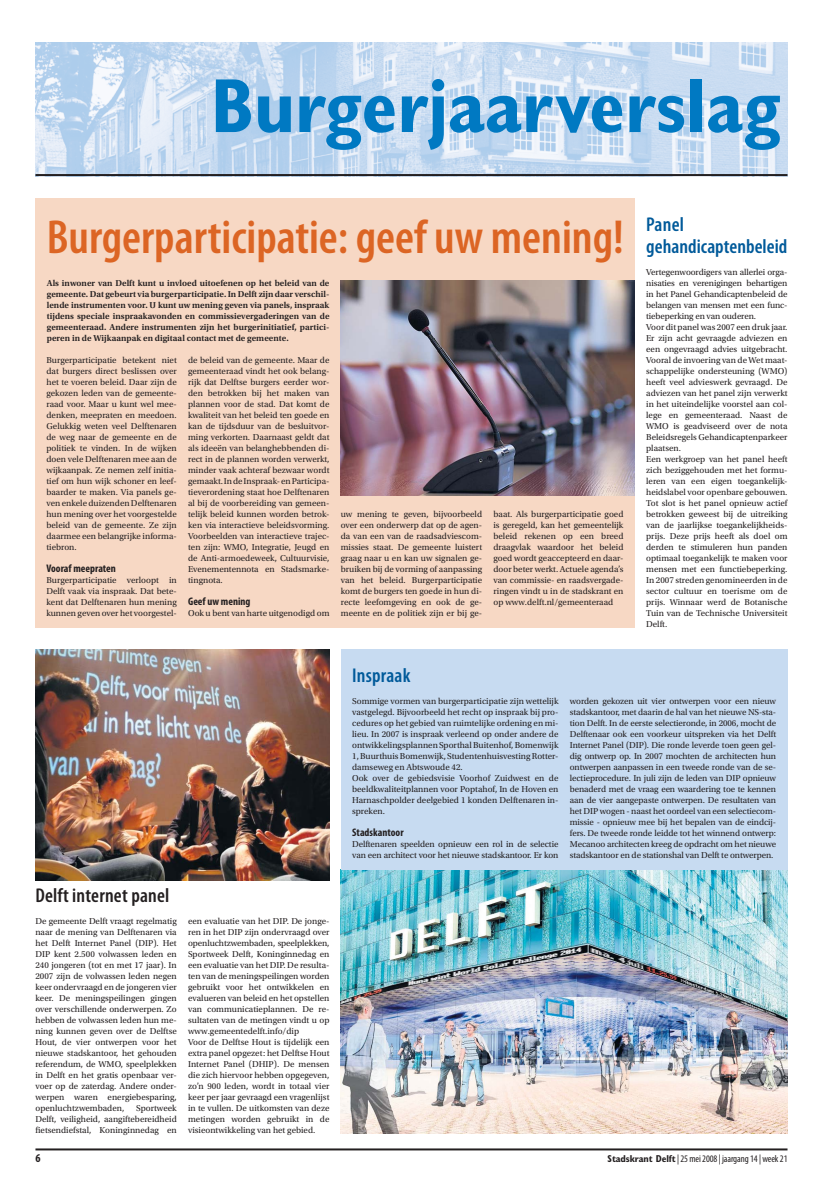
<style>
.page{position:relative;width:823px;height:1191px;background:#fff}
.page>*{position:absolute;margin:0;border:0;box-sizing:border-box;transform-origin:0 0}
.t1{font:700 condensed 77px "Gill Sans Std";color:#0079c2}
.t2{font:600 condensed 48px "Myriad Pro";color:#dc6524}
.t3{font:600 condensed 20px/22px "Myriad Pro";color:#005a9a}
.t4{font:600 condensed 20px "Myriad Pro";letter-spacing:.01em;color:#231f20}
.t5{font:700 condensed 12px "Myriad Pro";color:#231f20}
.t6{font:700 condensed 11px "Myriad Pro";color:#231f20}
.t7{font:condensed 10px "Myriad Pro";letter-spacing:-.01em;color:#231f20}
.t8{font:9px/11px "Utopia Std";color:#231f20;text-align:justify}
.t9{font:600 9px/11px "Utopia Std";color:#231f20;text-align:justify}
.s1{font-family:"Gill Sans Std";font-weight:700}
</style>
<div class="page">
<hr style="left:35px;top:1148px;width:752px;height:2px;background:#231f20">
<img style="left:35px;top:43px;width:752px;height:131px">
<hr style="left:35px;top:174px;width:752px;height:2px;background:#231f20">
<div style="left:35px;top:198px;width:599px;height:429px;background:#f7d8c4"></div>
<img style="left:340px;top:280px;width:294px;height:215px">
<img style="left:340px;top:869px;width:447px;height:264px">
<img style="left:35px;top:649px;width:294px;height:231px">
<div style="left:340px;top:649px;width:447px;height:220px;background:#c7dbf1"></div>
<h1 class="t1" style="left:211px;top:77px;width:570px">Burgerjaarverslag</h1>
<h2 class="t2" style="left:47px;top:219px;width:578px">Burgerparticipatie: geef uw mening!</h2>
<p class="t9" style="left:47px;top:278px;width:284px">Als inwoner van Delft kunt u invloed uitoefenen op het beleid van de gemeente. Dat gebeurt via burgerparticipatie. In Delft zijn daar verschil&shy;lende instrumenten voor. U kunt uw mening geven via panels, inspraak tijdens speciale inspraakavonden en commissievergaderingen van de gemeenteraad. Andere instrumenten zijn het burgerinitiatief, partici&shy;peren in de Wijkaanpak en digitaal contact met de gemeente.</p>
<p class="t8" style="left:46px;top:355px;width:132px">Burgerparticipatie betekent niet dat burgers direct beslissen over het te voeren beleid. Daar zijn de gekozen leden van de gemeente&shy;raad voor. Maar u kunt wel mee&shy;denken, meepraten en meedoen.<br>Gelukkig weten veel Delftenaren de weg naar de gemeente en de politiek te vinden. In de wijken doen vele Delftenaren mee aan de wijkaanpak. Ze nemen zelf initia&shy;tief om hun wijk schoner en leef&shy;baarder te maken. Via panels ge&shy;ven enkele duizenden Delftenaren hun mening over het voorgestelde beleid van de gemeente. Ze zijn daarmee een belangrijke informa&shy;tiebron.</p>
<p class="t6" style="left:46px;top:564px;width:71px">Vooraf meepraten</p>
<p class="t8" style="left:46px;top:575px;width:132px">Burgerparticipatie verloopt in Delft vaak via inspraak. Dat bete&shy;kent dat Delftenaren hun mening kunnen geven over het voorgestel-</p>
<p class="t8" style="left:188px;top:355px;width:143px">de beleid van de gemeente. Maar de gemeenteraad vindt het ook belang&shy;rijk dat Delftse burgers eerder wor&shy;den betrokken bij het maken van plannen voor de stad. Dat komt de kwaliteit van het beleid ten goede en kan de tijdsduur van de besluitvor&shy;ming verkorten. Daarnaast geldt dat als ideeën van belanghebbenden di&shy;rect in de plannen worden verwerkt, minder vaak achteraf bezwaar wordt gemaakt. In de Inspraak- en Par tici pa&shy;tieverordening staat hoe Delftenaren al bij de voorbereiding van gemeen&shy;telijk beleid kunnen worden betrok&shy;ken via interactieve beleidsvorming.<br>Voorbeelden van interactieve trajec&shy;ten zijn: WMO, Integratie, Jeugd en de Anti-armoedeweek, Cultuurvisie, Evenementennota en Stads mar ke&shy;tingnota.</p>
<p class="t6" style="left:188px;top:597px;width:64px">Geef uw mening</p>
<p class="t8" style="left:188px;top:608px;width:143px">Ook u bent van harte uitgenodigd om</p>
<p class="t8" style="left:340px;top:509px;width:143px">uw mening te geven, bijvoorbeeld over een onderwerp dat op de agen&shy;da van een van de raadsadviescom&shy;missies staat. De gemeente luistert graag naar u en kan uw signalen ge&shy;bruiken bij de vorming of aanpassing van het beleid. Burgerparticipatie komt de burgers ten goede in hun di&shy;recte leefomgeving en ook de ge&shy;meente en de politiek zijn er bij ge-</p>
<p class="t8" style="left:493px;top:509px;width:131px">baat. Als burgerparticipatie goed is geregeld, kan het gemeentelijk beleid rekenen op een breed draagvlak waardoor het beleid goed wordt geaccepteerd en daar&shy;door beter werkt. Actuele agenda’s van commissie- en raadsvergade&shy;ringen vindt u in de stadskrant en op www.delft.nl/gemeenteraad</p>
<h3 class="t3" style="left:645px;top:215px;width:143px">Panel gehandicaptenbeleid</h3>
<p class="t8" style="left:645px;top:267px;width:143px;text-align:left">Vertegenwoordigers van allerlei orga&shy;nisaties en verenigingen behartigen in het Panel Gehandicaptenbe leid de belangen van mensen met een func&shy;tiebeperking en van ouderen.<br>Voor dit panel was 2007 een druk jaar.<br>Er zijn acht gevraagde adviezen en een ongevraagd advies uitgebracht.<br>Vooral de invoering van de Wet maat&shy;schappelijke ondersteuning (WMO) heeft veel advieswerk gevraagd. De adviezen van het panel zijn verwerkt in het uiteindelijke voorstel aan col&shy;lege en gemeenteraad. Naast de WMO is geadviseerd over de nota Beleidsregels Gehandicaptenparkeer plaatsen.<br>Een werkgroep van het panel heeft zich beziggehouden met het formu&shy;leren van een eigen toegankelijk&shy;heidslabel voor openbare gebouwen.<br>Tot slot is het panel opnieuw actief betrokken geweest bij de uitreiking van de jaarlijkse toegankelijkheids&shy;prijs. Deze prijs heeft als doel om derden te stimuleren hun panden optimaal toegankelijk te maken voor mensen met een functiebeperking.<br>In 2007 streden genomineerden in de sector cultuur en toerisme om de prijs. Winnaar werd de Botanische Tuin van de Technische Universiteit Delft.</p>
<h3 class="t4" style="left:35px;top:888px;width:135px">Delft internet panel</h3>
<p class="t8" style="left:35px;top:916px;width:143px">De gemeente Delft vraagt regelmatig naar de mening van Delftenaren via het Delft Internet Panel (DIP). Het DIP kent 2.500 volwassen leden en 240 jongeren (tot en met 17 jaar). In 2007 zijn de volwassen leden negen keer ondervraagd en de jongeren vier keer. De meningspeilingen gingen over verschillende onderwerpen. Zo hebben de volwassen leden hun me&shy;ning kunnen geven over de Delftse Hout, de vier ontwerpen voor het nieuwe stadskantoor, het gehouden referendum, de WMO, speelplekken in Delft en het gratis openbaar ver&shy;voer op de zaterdag. Andere onder&shy;werpen waren energiebesparing, openluchtzwembaden,</p>
<p class="t8" style="left:35px;top:1103px;width:143px;text-indent:101px">Sportweek Delft, veiligheid, aangiftebereidheid fietsendiefstal, Koninginnedag en</p>
<p class="t8" style="left:188px;top:916px;width:143px;text-align:left">een evaluatie van het DIP. De jonge&shy;ren in het DIP zijn ondervraagd over openluchtzwembaden, speelplekken, Sportweek Delft, Koninginnedag en een evaluatie van het DIP. De resulta&shy;ten van de meningspeilingen worden gebruikt voor het ontwikkelen en evalueren van beleid en het opstellen van communicatieplannen. De re&shy;sultaten van de metingen vindt u op www.gemeentedelft.info/dip<br>Voor de Delftse Hout is tijdelijk een extra panel opgezet: het Delftse Hout Internet Panel (DHIP). De mensen die zich hiervoor hebben opgegeven, zo’n 900 leden, wordt in totaal vier keer per jaar gevraagd een vragenlijst in te vullen. De uitkomsten van deze metingen worden gebruikt in de visieontwikkeling van het gebied.</p>
<h3 class="t3" style="left:352px;top:666px;width:60px">Inspraak</h3>
<p class="t8" style="left:352px;top:696px;width:208px;text-align:left">Sommige vormen van burgerparticipatie zijn wettelijk vastgelegd. Bijvoorbeeld het recht op inspraak bij pro&shy;cedures op het gebied van ruimtelijke ordening en mi&shy;lieu. In 2007 is inspraak verleend op onder andere de ontwikkelingsplannen Sporthal Buitenhof, Bomenwijk 1, Buurthuis Bomenwijk, Studenten huisvesting Rotter&shy;damseweg en Abts woude 42.<br>Ook over de gebiedsvisie Voorhof Zuidwest en de beeldkwaliteitplannen voor Poptahof, In de Hoven en Harnaschpolder deelgebied 1 konden Delftenaren in&shy;spreken.</p>
<p class="t6" style="left:352px;top:828px;width:53px">Stadskantoor</p>
<p class="t8" style="left:352px;top:839px;width:208px">Delftenaren speelden opnieuw een rol in de selectie van een architect voor het nieuwe stadskantoor. Er kon</p>
<p class="t8" style="left:569px;top:696px;width:208px">worden gekozen uit vier ontwerpen voor een nieuw stadskantoor, met daarin de hal van het nieuwe NS-sta&shy;tion Delft. In de eerste selectieronde, in 2006, mocht de Delftenaar ook een voorkeur uitspreken via het Delft Internet Panel (DIP). Die ronde leverde toen geen gel&shy;dig ontwerp op. In 2007 mochten de architecten hun ontwerpen aanpassen in een tweede ronde van de se&shy;lectieprocedure. In juli zijn de leden van DIP opnieuw benaderd met de vraag een waardering toe te kennen aan de vier aangepaste ontwerpen. De resultaten van het DIP wogen - naast het oordeel van een selectiecom&shy;missie - opnieuw mee bij het bepalen van de eindcij&shy;fers. De tweede ronde leidde tot het winnend ontwerp:<br>Mecanoo architecten kreeg de opdracht om het nieuwe stadskantoor en de stationshal van Delft te ontwerpen.</p>
<h3 class="t5" style="left:35px;top:1153px;width:7px">6</h3>
<p class="t7" style="left:607px;top:1154px;width:181px"><span class="s1">Stadskrant Delft</span> | 25 mei 2008 | jaargang 14 | week 21</p>
</div>
